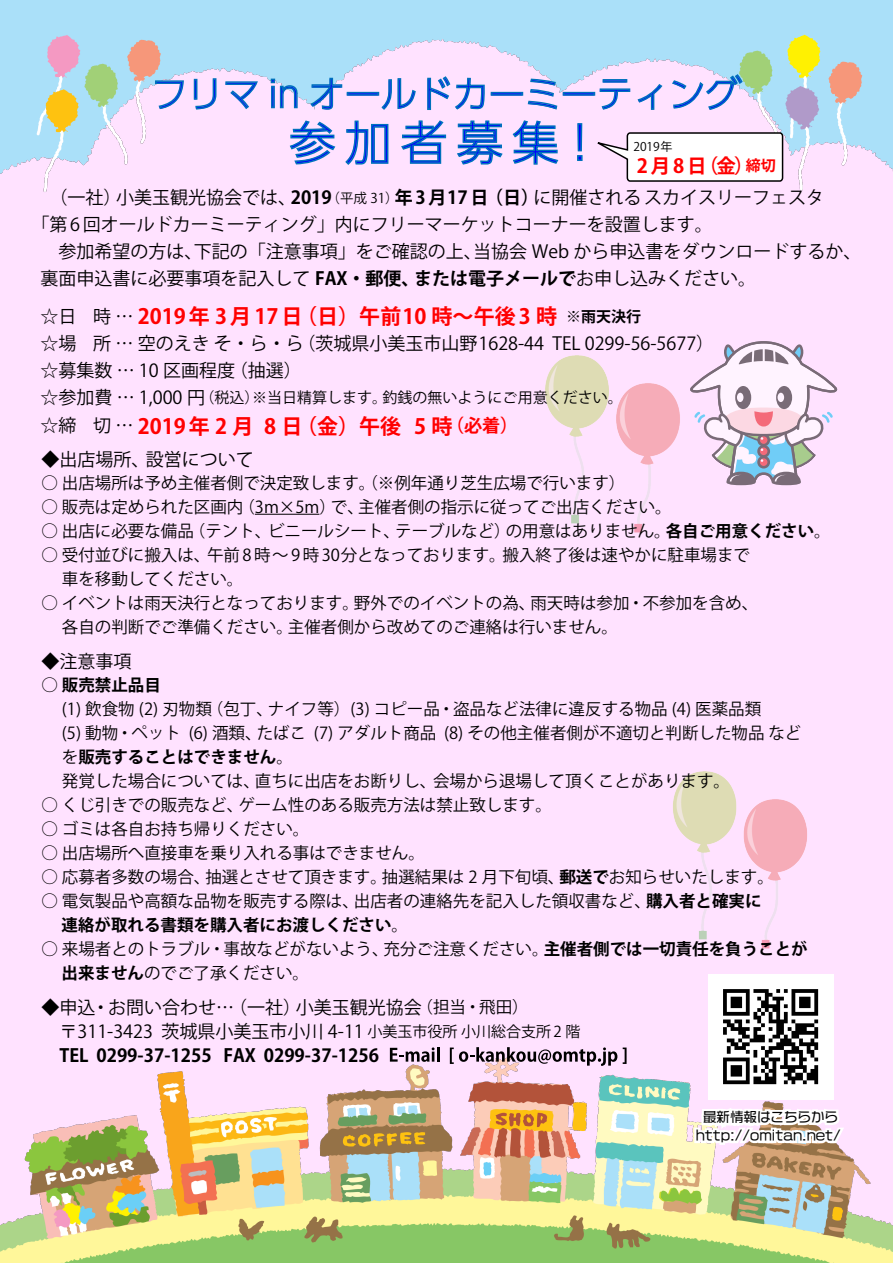
<style>
.page{position:relative;width:893px;height:1263px;background:#fff}
.page>*{position:absolute;margin:0;border:0;box-sizing:border-box;transform-origin:0 0}
.t1{font:300 46.5px "UD Shin Go Pr 6 N";letter-spacing:.2em;color:#00f}
.t2{font:300 36px "UD Shin Go Pr 6 N";color:#00f}
.t3{font:700 21px "Koz Go Pr 6 N";color:#f00}
.t4{font:700 19.5px "Koz Go Pr 6 N";color:#f00}
.t5{font:18px/24px "Koz Go Pr 6 N";color:#000}
.t6{font:16.5px/24px "Koz Go Pr 6 N";color:#000}
.t7{font:15px "Koz Go Pr 6 N";color:#000}
.t8{font:13.5px/18px "VDL Logo G Regular";color:#000;text-align:center}
.t9{font:12px "Koz Go Pr 6 N";color:#000}
.s1{font-weight:700}
.s2{font-size:13.5px}
.s3{font-size:15px}
.s4{font-weight:400;font-size:18px;color:#000}
.s5{font-size:15px;color:#000}
.s6{font-size:18px}
.s7{font-size:16.5px}
</style>
<div class="page">
<img style="left:0;top:0;width:893px;height:1263px">
<img style="left:636px;top:756px;width:208px;height:208px">
<img style="left:509px;top:340px;width:207px;height:208px">
<svg style="left:154px;top:80px;width:31px;height:30px"></svg>
<svg style="left:193px;top:77px;width:24px;height:33px"></svg>
<svg style="left:225px;top:81px;width:34px;height:29px"></svg>
<svg style="left:271px;top:79px;width:27px;height:30px"></svg>
<svg style="left:309px;top:77px;width:34px;height:33px"></svg>
<div style="left:347px;top:92px;width:32px;height:4px;border:2px solid #0071bc"></div>
<svg style="left:380px;top:77px;width:37px;height:34px"></svg>
<svg style="left:426px;top:75px;width:60px;height:36px;background:#c5c8ef"></svg>
<div style="left:491px;top:92px;width:32px;height:4px;border:2px solid #0071bc"></div>
<svg style="left:527px;top:78px;width:31px;height:33px"></svg>
<div style="left:563px;top:92px;width:32px;height:4px;border:2px solid #0071bc"></div>
<svg style="left:599px;top:78px;width:64px;height:33px;background:#d2cdf3"></svg>
<svg style="left:671px;top:73px;width:73px;height:38px;background:#d2cff2"></svg>
<svg style="left:289px;top:120px;width:47px;height:46px;background:#adbde9"></svg>
<svg style="left:344px;top:120px;width:45px;height:46px;background:#b4c0eb"></svg>
<svg style="left:400px;top:119px;width:47px;height:46px;background:#adbde9"></svg>
<svg style="left:456px;top:120px;width:48px;height:45px;background:#94b2e2"></svg>
<svg style="left:511px;top:119px;width:48px;height:46px;background:#a0b8e6"></svg>
<div style="left:577px;top:123px;width:5px;height:28px;border:2px solid #0071bc"></div>
<hr style="left:255px;top:514px;width:64px;height:1px;background:#000">
<svg style="left:688px;top:340px;width:151px;height:146px"></svg>
<div style="left:708px;top:974px;width:125px;height:125px;background:#fff"></div>
<svg style="left:692px;top:989px;width:154px;height:158px"></svg>
<svg style="left:577px;top:131px;width:207px;height:51px"></svg>
<svg style="left:390px;top:1047px;width:49px;height:15px"></svg>
<svg style="left:450px;top:1047px;width:167px;height:19px;background:#b29db0"></svg>
<svg style="left:623px;top:1047px;width:4px;height:17px"></svg>
<h2 class="t2" style="left:151px;top:65px;width:591px">フリマ in オールドカーミーティング</h2>
<h1 class="t1" style="left:289px;top:105px;width:315px">参加者募集！</h1>
<p class="t5" style="left:40px;top:186px;width:785px">　（一社）小美玉観光協会では、<span class="s1">2019</span><span class="s2">（平成 31）</span><span class="s1">年3月17日（日）</span>に開催される スカイスリーフェスタ</p>
<p class="t5" style="left:31px;top:213px;width:683px">「第6回オールドカーミーティング」内にフリーマーケットコーナーを設置します。</p>
<p class="t5" style="left:40px;top:240px;width:823px">　参加希望の方は、下記の「注意事項」をご確認の上、当協会 Web から申込書をダウンロードするか、</p>
<p class="t5" style="left:40px;top:267px;width:717px">裏面申込書に必要事項を記入して <span class="s1">FAX・郵便、または電子メールで</span>お申し込みください。</p>
<p class="t9" style="left:633px;top:139px;width:41px">2019年</p>
<p class="t4" style="left:637px;top:154px;width:141px">2月 8 日（金）<span class="s3">締切</span></p>
<p class="t3" style="left:40px;top:304px;width:602px"><span class="s4">☆日 時 …</span> 2019年 3月17日（日）午前10 時～午後3 時 <span class="s5">※雨天決行</span></p>
<p class="t5" style="left:40px;top:330px;width:675px;line-height:27px">☆場 所 … 空のえき そ・ら・ら（茨城県小美玉市山野1628-44 TEL 0299-56-5677）☆募集数 … 10 区画程度（抽選）</p>
<p class="t7" style="left:41px;top:389px;width:584px"><span class="s6">☆参加費 … 1,000 円</span>（税込）※当日精算します。釣銭の無いようにご用意ください。</p>
<p class="t3" style="left:40px;top:414px;width:479px"><span class="s4">☆締 切 …</span> 2019年 2 月 8 日（金）午後 5 時<span class="s6">（必着）</span></p>
<p class="t5" style="left:41px;top:448px;width:214px">◆出店場所、設営について</p>
<p class="t6" style="left:41px;top:471px;width:585px">○ 出店場所は予め主催者側で決定致します。（※例年通り芝生広場で行います）</p>
<p class="t6" style="left:41px;top:495px;width:632px">○ 販売は定められた区画内（3m×5m）で、主催者側の指示に従ってご出店ください。</p>
<p class="t6" style="left:41px;top:519px;width:791px">○ 出店に必要な備品（テント、ビニールシート、テーブルなど）の用意はありません。<span class="s1">各自ご用意ください</span>。</p>
<p class="t6" style="left:41px;top:543px;width:710px">○ 受付並びに搬入は、午前8時～9時30分となっております。搬入終了後は速やかに駐車場まで　 車を移動してください。</p>
<p class="t6" style="left:41px;top:591px;width:718px">○ イベントは雨天決行となっております。野外でのイベントの為、雨天時は参加・不参加を含め、　 各自の判断でご準備ください。主催者側から改めてのご連絡は行いません。</p>
<p class="t5" style="left:42px;top:650px;width:91px">◆注意事項</p>
<p class="t6" style="left:41px;top:673px;width:761px">○ <span class="s1">販売禁止品目<br></span>　 (1) 飲食物 (2) 刃物類（包丁、ナイフ等）(3) コピー品・盗品など法律に違反する物品 (4) 医薬品類<br>　 (5) 動物・ペット (6) 酒類、たばこ (7) アダルト商品 (8) その他主催者側が不適切と判断した物品 など　 を<span class="s1">販売することはできません</span>。<br>　 発覚した場合については、直ちに出店をお断りし、会場から退場して頂くことがあります。</p>
<p class="t6" style="left:41px;top:793px;width:512px">○ くじ引きでの販売など、ゲーム性のある販売方法は禁止致します。</p>
<p class="t6" style="left:41px;top:817px;width:269px">○ ゴミは各自お持ち帰りください。</p>
<p class="t6" style="left:41px;top:841px;width:385px">○ 出店場所へ直接車を乗り入れる事はできません。</p>
<p class="t6" style="left:41px;top:865px;width:734px">○ 応募者多数の場合、抽選とさせて頂きます。抽選結果は 2 月下旬頃、<span class="s1">郵送で</span>お知らせいたします。</p>
<p class="t6" style="left:41px;top:889px;width:721px">○ 電気製品や高額な品物を販売する際は、出店者の連絡先を記入した領収書など、<span class="s1">購入者と確実に　 連絡が取れる書類を購入者にお渡しください</span>。</p>
<p class="t6" style="left:41px;top:937px;width:768px;line-height:24.8px">○ 来場者とのトラブル・事故などがないよう、充分ご注意ください。<span class="s1">主催者側では一切責任を負うことが　 出来ません</span>のでご了承ください。</p>
<p class="t5" style="left:41px;top:996px;width:541px">◆申込・お問い合わせ… （一社）小美玉観光協会<span class="s7">（担当・飛田）<br></span>　〒311-3423 茨城県小美玉市小川 4-11 <span class="s3">小美玉市役所 小川総合支所 2 階</span><span class="s1">　TEL 0299-37-1255 FAX 0299-37-1256</span></p>
<p class="t8" style="left:696px;top:1107px;width:147px">最新情報はこちらからhttp://omitan.net/</p>
</div>
